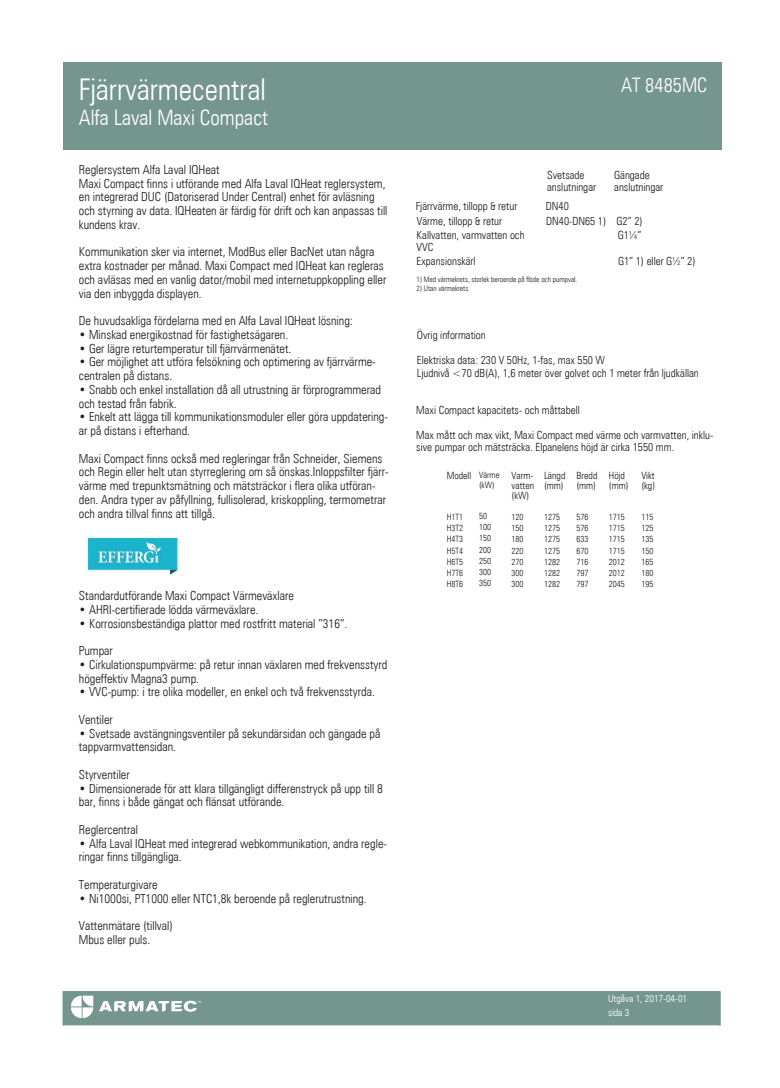
<style>
.page{position:relative;width:780px;height:1088px;background:#fff}
.page>*{position:absolute;margin:0;border:0;box-sizing:border-box;transform-origin:0 0}
.t1{font:300 condensed 30px "Zurich BT";color:#fff}
.t2{font:300 condensed 21.25px "Zurich BT";color:#fff}
.t3{font:300 condensed 20px "Zurich BT";color:#fff}
.t4{font:300 condensed 12.5px/13.8px "Zurich BT";color:#231f20}
.t5{font:300 condensed 11.25px/12.5px "Zurich BT";color:#231f20}
.t6{font:300 condensed 10px/10px "Zurich BT";color:#231f20}
.t7{font:300 condensed 10px/14.1px "Zurich BT";color:#fff}
.t8{font:300 condensed 8.75px/11.2px "Zurich BT";color:#231f20;text-align:justify}
.t9{font:300 condensed 7.5px "Zurich BT";color:#231f20}
</style>
<div class="page">
<div style="left:63px;top:63px;width:658px;height:87px;background:#74968c"></div>
<div style="left:63px;top:991px;width:657px;height:34px;background:#74968c"></div>
<div style="left:63px;top:991px;width:657px;height:35px;border:1px solid #74968c"></div>
<svg style="left:99px;top:1001px;width:102px;height:11px"></svg>
<svg style="left:71px;top:995px;width:22px;height:23px"></svg>
<img style="left:89px;top:537px;width:88px;height:38px">
<h1 class="t1" style="left:79px;top:71px;width:188px">Fjärrvärmecentral</h1>
<h2 class="t2" style="left:79px;top:105px;width:191px">Alfa Laval Maxi Compact</h2>
<p class="t4" style="left:79px;top:162px;width:310px">Reglersystem Alfa Laval IQHeat<br>Maxi Compact finns i utförande med Alfa Laval IQHeat reglersystem, en integrerad DUC (Datoriserad Under Central) enhet för avläsning och styrning av data. IQHeaten är färdig för drift och kan anpassas till kundens krav.</p>
<p class="t4" style="left:79px;top:245px;width:309px">Kommunikation sker via internet, ModBus eller BacNet utan några extra kostnader per månad. Maxi Compact med IQHeat kan regleras och avläsas med en vanlig dator/mobil med internetuppkoppling eller via den inbyggda displayen.</p>
<p class="t4" style="left:79px;top:314px;width:275px">De huvudsakliga fördelarna med en Alfa Laval IQHeat lösning:</p>
<p class="t4" style="left:79px;top:327px;width:211px">• Minskad energikostnad för fastighetsägaren.</p>
<p class="t4" style="left:79px;top:341px;width:214px">• Ger lägre returtemperatur till fjärrvärmenätet.</p>
<p class="t4" style="left:79px;top:355px;width:298px">• Ger möjlighet att utföra felsökning och optimering av fjärrvärme&shy;centralen på distans.</p>
<p class="t4" style="left:79px;top:382px;width:304px">• Snabb och enkel installation då all utrustning är förprogrammerad och testad från fabrik.</p>
<p class="t4" style="left:79px;top:410px;width:310px">• Enkelt att lägga till kommunikationsmoduler eller göra uppdatering&shy;ar på distans i efterhand.</p>
<p class="t4" style="left:79px;top:451px;width:311px">Maxi Compact finns också med regleringar från Schneider, Siemens och Regin eller helt utan styrreglering om så önskas.Inloppsfilter fjärr&shy;värme med trepunktsmätning och mätsträckor i flera olika utföran&shy;den. Andra typer av påfyllning, fullisolerad, kriskoppling, termometrar och andra tillval finns att tillgå.</p>
<p class="t4" style="left:79px;top:589px;width:217px">Standardutförande Maxi Compact Värmeväxlare</p>
<p class="t4" style="left:79px;top:602px;width:181px">• AHRI-certifierade lödda värmeväxlare.</p>
<p class="t4" style="left:79px;top:616px;width:270px">• Korrosionsbeständiga plattor med rostfritt material ”316”.</p>
<p class="t4" style="left:79px;top:644px;width:36px">Pumpar</p>
<p class="t4" style="left:79px;top:657px;width:310px">• Cirkulationspumpvärme: på retur innan växlaren med frekvensstyrd högeffektiv Magna3 pump.</p>
<p class="t4" style="left:79px;top:685px;width:297px">• VVC-pump: i tre olika modeller, en enkel och två frekvensstyrda.</p>
<p class="t4" style="left:79px;top:712px;width:36px">Ventiler</p>
<p class="t4" style="left:79px;top:726px;width:303px">• Svetsade avstängningsventiler på sekundärsidan och gängade på tappvarmvattensidan.</p>
<p class="t4" style="left:79px;top:767px;width:52px">Styrventiler</p>
<p class="t4" style="left:79px;top:781px;width:305px">• Dimensionerade för att klara tillgängligt differenstryck på upp till 8 bar, finns i både gängat och flänsat utförande.</p>
<p class="t4" style="left:79px;top:822px;width:61px">Reglercentral</p>
<p class="t4" style="left:79px;top:836px;width:309px">• Alfa Laval IQHeat med integrerad webkommunikation, andra regle&shy;ringar finns tillgängliga.</p>
<p class="t4" style="left:79px;top:877px;width:80px">Temperaturgivare</p>
<p class="t4" style="left:79px;top:891px;width:289px">• Ni1000si, PT1000 eller NTC1,8k beroende på reglerutrustning.</p>
<p class="t4" style="left:79px;top:919px;width:96px">Vattenmätare (tillval)<br>Mbus eller puls.</p>
<h3 class="t3" style="left:621px;top:73px;width:88px">AT 8485MC</h3>
<p class="t5" style="left:547px;top:169px;width:51px">Svetsade anslutningar</p>
<p class="t5" style="left:614px;top:169px;width:51px">Gängade anslutningar</p>
<p class="t5" style="left:416px;top:200px;width:103px">Fjärrvärme, tillopp &amp; retur</p>
<p class="t5" style="left:546px;top:200px;width:25px">DN40</p>
<p class="t5" style="left:417px;top:215px;width:87px">Värme, tillopp &amp; retur</p>
<p class="t5" style="left:546px;top:215px;width:98px">DN40-DN65 1) G2” 2)</p>
<p class="t5" style="left:416px;top:228px;width:109px">Kallvatten, varmvatten och</p>
<p class="t5" style="left:617px;top:228px;width:25px">G1¼”</p>
<p class="t5" style="left:416px;top:240px;width:61px;line-height:13.4px">VVC<br>Expansionskärl</p>
<p class="t5" style="left:618px;top:254px;width:79px">G1” 1) eller G½” 2)</p>
<p class="t9" style="left:416px;top:275px;width:162px">1) Med värmekrets, storlek beroende på flöde och pumpval.</p>
<p class="t9" style="left:416px;top:283px;width:53px">2) Utan värmekrets</p>
<p class="t5" style="left:417px;top:329px;width:70px">Övrig information</p>
<p class="t5" style="left:417px;top:354px;width:283px">Elektriska data: 230 V 50Hz, 1-fas, max 550 W<br>Ljudnivå &lt;70 dB(A), 1,6 meter över golvet och 1 meter från ljudkällan</p>
<p class="t5" style="left:416px;top:403px;width:165px">Maxi Compact kapacitets- och måttabell</p>
<p class="t5" style="left:416px;top:428px;width:298px">Max mått och max vikt, Maxi Compact med värme och varmvatten, inklu&shy;sive pumpar och mätsträcka. Elpanelens höjd är cirka 1550 mm.</p>
<p class="t6" style="left:446px;top:470px;width:26px">Modell</p>
<p class="t8" style="left:446px;top:511px;width:18px">H1T1<br>H3T2<br>H4T3<br>H5T4<br>H6T5<br>H7T6<br>H8T6</p>
<p class="t6" style="left:576px;top:470px;width:22px">Bredd (mm)</p>
<p class="t8" style="left:576px;top:511px;width:14px">576<br>576<br>633<br>670<br>716<br>797<br>797</p>
<p class="t6" style="left:511px;top:470px;width:24px;text-align:justify">Varm&shy;vatten (kW)</p>
<p class="t8" style="left:511px;top:511px;width:14px">120<br>150<br>180<br>220<br>270<br>300<br>300</p>
<p class="t6" style="left:544px;top:470px;width:23px">Längd (mm)</p>
<p class="t8" style="left:544px;top:511px;width:18px">1275<br>1275<br>1275<br>1275<br>1282<br>1282<br>1282</p>
<p class="t6" style="left:609px;top:470px;width:21px">Höjd (mm)</p>
<p class="t8" style="left:609px;top:511px;width:18px">1715<br>1715<br>1715<br>1715<br>2012<br>2012<br>2045</p>
<p class="t6" style="left:641px;top:470px;width:15px">Vikt (kg)</p>
<p class="t8" style="left:641px;top:511px;width:14px">115<br>125<br>135<br>150<br>165<br>180<br>195</p>
<p class="t8" style="left:479px;top:469px;width:22px;line-height:10px">Värme (kW)</p>
<p class="t8" style="left:479px;top:510px;width:14px;text-align:left">50<br>100<br>150<br>200<br>250<br>300<br>350</p>
<p class="t7" style="left:608px;top:991px;width:81px">Utgåva 1, 2017-04-01 sida 3</p>
</div>
